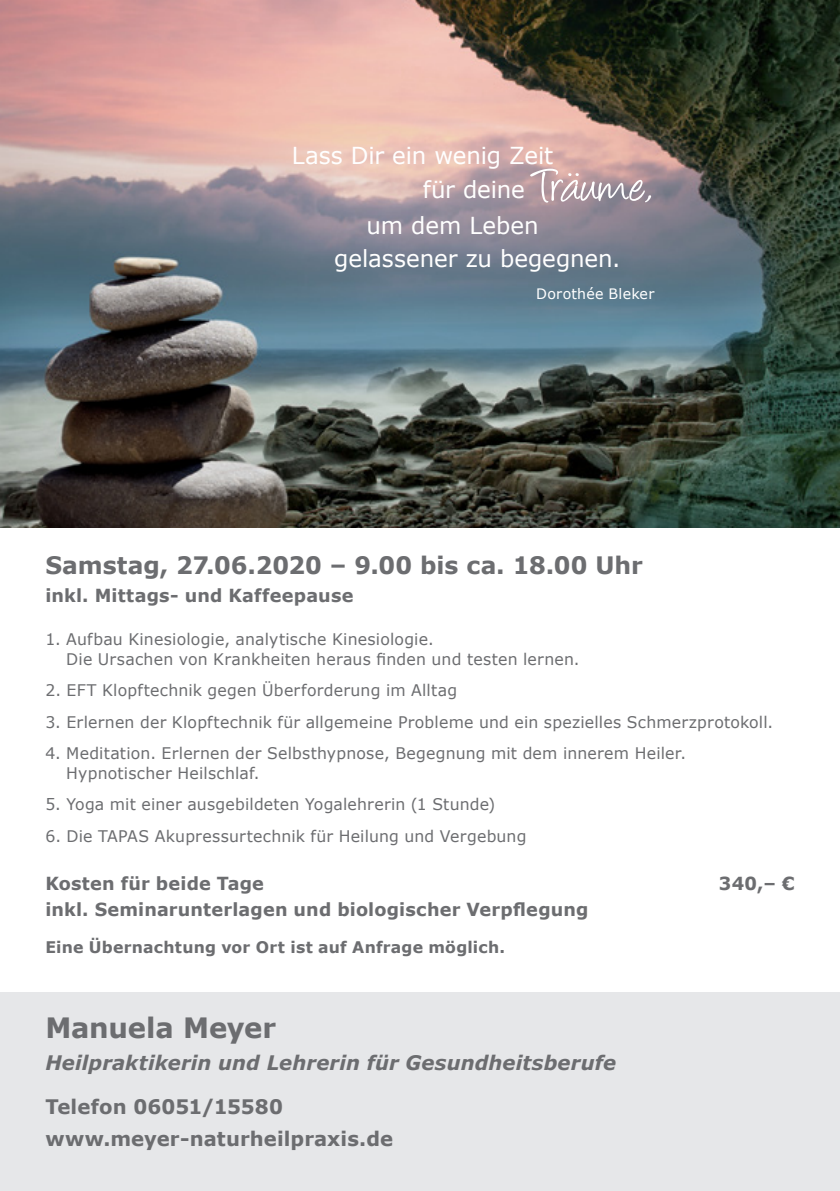
<style>
.page{position:relative;width:840px;height:1191px;background:#fff}
.page>*{position:absolute;margin:0;border:0;box-sizing:border-box;transform-origin:0 0}
.t1{font:52.2px "Angelina D";letter-spacing:.015em;color:#fff}
.t2{font:700 28px "Verdana";letter-spacing:-.005em;color:#6c6d70}
.t3{font:700 24px "Verdana";letter-spacing:-.005em;color:#6c6d70}
.t4{font:23.4px/34.8px "Verdana";letter-spacing:-.005em;color:#fff}
.t5{font:italic 700 20px "Verdana";letter-spacing:.005em;color:#6c6d70}
.t6{font:700 20px/32px "Verdana";letter-spacing:.005em;color:#6c6d70}
.t7{font:700 18px "Verdana";letter-spacing:.01em;color:#6c6d70}
.t8{font:16px/20px "Verdana";letter-spacing:.01em;color:#6c6d70}
.t9{font:700 16px "Verdana";letter-spacing:.015em;color:#6c6d70}
.t10{font:14.4px "Verdana";letter-spacing:.02em;color:#fff}
</style>
<div class="page">
<div style="left:0;top:992px;width:839px;height:199px;background:#e6e7e9"></div>
<img style="left:0;top:0;width:839px;height:527px">
<h3 class="t4" style="left:422px;top:137px;width:132px;text-indent:-131px">Lass Dir ein wenig Zeit für deine</h3>
<h1 class="t1" style="left:532px;top:164px;width:123px">Träume,</h1>
<h3 class="t4" style="left:334px;top:208px;width:287px;line-height:33.4px;text-indent:32px">um dem Leben gelassener zu begegnen.</h3>
<p class="t10" style="left:536px;top:284px;width:120px">Dorothée Bleker</p>
<h3 class="t3" style="left:45px;top:548px;width:598px">Samstag, 27.06.2020 – 9.00 bis ca. 18.00 Uhr</h3>
<p class="t7" style="left:45px;top:583px;width:309px">inkl. Mittags- und Kaffeepause</p>
<p class="t8" style="left:66px;top:629px;width:514px;text-indent:-21px">1. Aufbau Kinesiologie, analytische Kinesiologie.<br>Die Ursachen von Krankheiten heraus finden und testen lernen.</p>
<p class="t8" style="left:45px;top:680px;width:413px">2. EFT Klopftechnik gegen Überforderung im Alltag</p>
<p class="t8" style="left:45px;top:711px;width:728px">3. Erlernen der Klopftechnik für allgemeine Probleme und ein spezielles Schmerzprotokoll.</p>
<p class="t8" style="left:66px;top:743px;width:621px;text-indent:-21px">4. Meditation. Erlernen der Selbsthypnose, Begegnung mit dem innerem Heiler.<br>Hypnotischer Heilschlaf.</p>
<p class="t8" style="left:45px;top:794px;width:451px">5. Yoga mit einer ausgebildeten Yogalehrerin (1 Stunde)</p>
<p class="t8" style="left:45px;top:825px;width:482px">6. Die TAPAS Akupressurtechnik für Heilung und Vergebung</p>
<p class="t7" style="left:45px;top:871px;width:220px">Kosten für beide Tage</p>
<p class="t7" style="left:718px;top:871px;width:77px">340,– €</p>
<p class="t7" style="left:45px;top:897px;width:544px">inkl. Seminarunterlagen und biologischer Verpflegung</p>
<p class="t9" style="left:45px;top:936px;width:461px">Eine Übernachtung vor Ort ist auf Anfrage möglich.</p>
<h2 class="t2" style="left:45px;top:1008px;width:232px">Manuela Meyer</h2>
<p class="t5" style="left:45px;top:1048px;width:572px">Heilpraktikerin und Lehrerin für Gesundheitsberufe</p>
<p class="t6" style="left:45px;top:1090px;width:349px">Telefon 06051/15580 www.meyer-naturheilpraxis.de</p>
</div>
